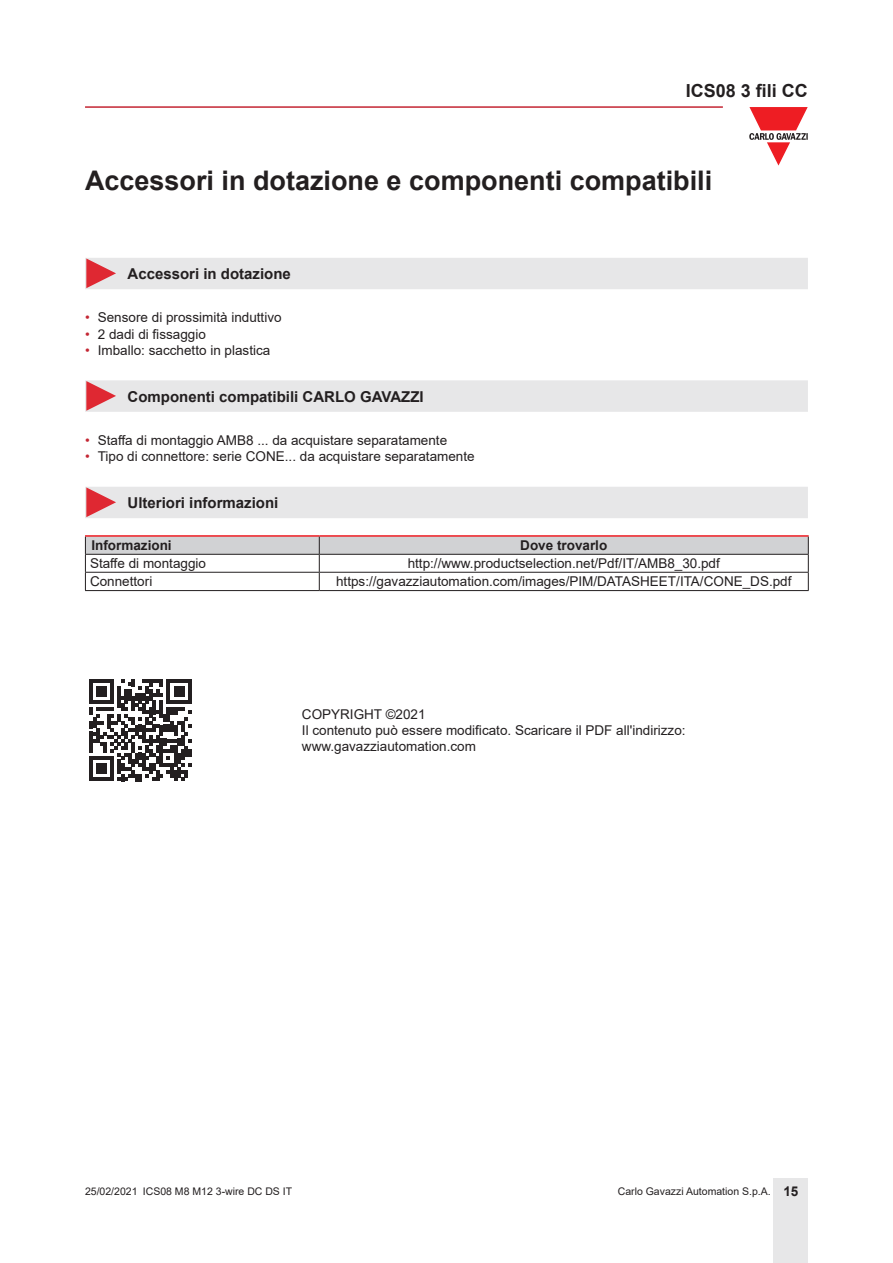
<style>
.page{position:relative;width:893px;height:1263px;background:#fff}
.page>*{position:absolute;margin:0;border:0;box-sizing:border-box;transform-origin:0 0}
.Titolo01{font:700 27px "Arial";color:#231f20}
.t1{font:700 18px "Arial";color:#231f20}
.Titolo03{font:700 15px "Arial";color:#231f20}
.TestoTabellaCen{font:13.5px "Arial";color:#231f20}
.TestoTabellaSx{font:13.5px "Arial";color:#231f20}
.TitoloTabellaSx{font:700 13.5px "Arial";color:#231f20}
.TitoloTabellaCen{font:700 13.5px "Arial";color:#231f20}
.t2{font:10.5px "Arial";color:#231f20}
.s1{color:#c42633}
.s2{font-weight:700;font-size:13.5px}
</style>
<div class="page">
<hr style="left:85px;top:106px;width:638px;height:2px;background:#c42633">
<div style="left:774px;top:1178px;width:34px;height:85px;background:#e7e7e8"></div>
<svg style="left:749px;top:107px;width:59px;height:59px"></svg>
<div style="left:85px;top:258px;width:723px;height:31px;background:#e7e7e8"></div>
<div style="left:85px;top:380px;width:723px;height:32px;background:#e7e7e8"></div>
<div style="left:85px;top:487px;width:723px;height:31px;background:#e7e7e8"></div>
<hr style="left:85px;top:535px;width:234px;height:2px;background:#ee1d23">
<hr style="left:319px;top:535px;width:490px;height:2px;background:#ee1d23">
<svg style="left:85px;top:536px;width:724px;height:54px"></svg>
<hr style="left:85px;top:590px;width:234px;height:1px;background:#231f20">
<hr style="left:319px;top:590px;width:490px;height:1px;background:#231f20">
<svg style="left:89px;top:679px;width:102px;height:102px"></svg>
<h2 class="t1" style="left:686px;top:78px;width:124px">ICS08 3 fili CC</h2>
<p class="Titolo01" style="left:85px;top:161px;width:629px">Accessori in dotazione e componenti compatibili</p>
<p class="Titolo03" style="left:128px;top:263px;width:165px">Accessori in dotazione</p>
<p class="TestoTabellaCen" style="left:85px;top:308px;width:198px"><span class="s1">•</span> Sensore di prossimità induttivo</p>
<p class="TestoTabellaCen" style="left:85px;top:325px;width:122px"><span class="s1">•</span> 2 dadi di fissaggio</p>
<p class="TestoTabellaCen" style="left:85px;top:341px;width:187px"><span class="s1">•</span> Imballo: sacchetto in plastica</p>
<p class="Titolo03" style="left:128px;top:386px;width:298px">Componenti compatibili CARLO GAVAZZI</p>
<p class="TestoTabellaCen" style="left:85px;top:431px;width:364px"><span class="s1">•</span> Staffa di montaggio AMB8 ... da acquistare separatamente</p>
<p class="TestoTabellaCen" style="left:85px;top:447px;width:391px"><span class="s1">•</span> Tipo di connettore: serie CONE... da acquistare separatamente</p>
<p class="Titolo03" style="left:128px;top:492px;width:152px">Ulteriori informazioni</p>
<p class="TitoloTabellaSx" style="left:91px;top:536px;width:82px">Informazioni</p>
<p class="TitoloTabellaCen" style="left:520px;top:536px;width:89px">Dove trovarlo</p>
<p class="TestoTabellaSx" style="left:90px;top:554px;width:118px">Staffe di montaggio</p>
<p class="TestoTabellaCen" style="left:408px;top:554px;width:314px">http://www.productselection.net/Pdf/IT/AMB8_30.pdf</p>
<p class="TestoTabellaSx" style="left:90px;top:572px;width:64px">Connettori</p>
<p class="TestoTabellaCen" style="left:336px;top:572px;width:457px">https://gavazziautomation.com/images/PIM/DATASHEET/ITA/CONE_DS.pdf</p>
<p class="TestoTabellaSx" style="left:302px;top:705px;width:125px">COPYRIGHT ©2021</p>
<p class="TestoTabellaSx" style="left:302px;top:721px;width:385px">Il contenuto può essere modificato. Scaricare il PDF all'indirizzo:</p>
<p class="TestoTabellaSx" style="left:302px;top:737px;width:176px">www.gavazziautomation.com</p>
<p class="t2" style="left:85px;top:1183px;width:209px">25/02/2021 ICS08 M8 M12 3-wire DC DS IT</p>
<p class="t2" style="left:618px;top:1183px;width:182px">Carlo Gavazzi Automation S.p.A. <span class="s2">15</span></p>
</div>
